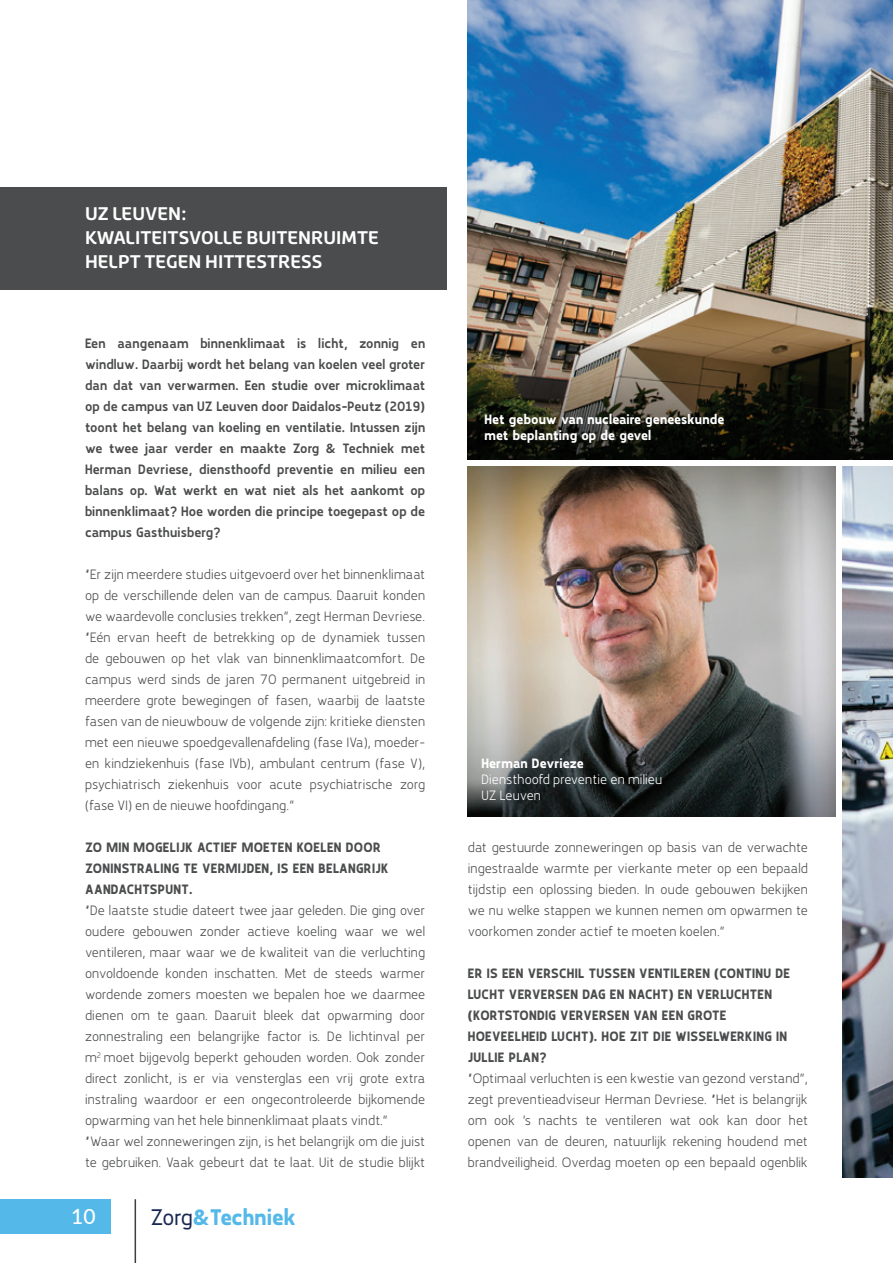
<style>
.page{position:relative;width:893px;height:1263px;background:#fff}
.page>*{position:absolute;margin:0;border:0;box-sizing:border-box;transform-origin:0 0}
.t1{font:700 22.5px "Karlsen";color:#54b8e8}
.t2{font:500 21px "Lato";color:#fff}
.Titel_2{font:700 18px/24px "Roihu";color:#fff}
.body{font:300 13.5px/21px "Karlsen";letter-spacing:.01em;color:#4b4c4d;text-align:justify}
.body-2{font:600 13.5px/21px "Karlsen";letter-spacing:.01em;color:#4b4c4d;text-align:justify}
.body-3{font:700 13.5px/21px "Karlsen";letter-spacing:.02em;color:#4b4c4d}
.body-4{font:700 13.5px/16.2px "Karlsen";letter-spacing:.01em;color:#fff}
.body-5{font:300 13.5px/16.2px "Karlsen";letter-spacing:.01em;color:#fff}
.s1{font-weight:400;color:#192853}
.s2{font-weight:700}
</style>
<div class="page">
<div style="left:0;top:1199px;width:111px;height:34px;background:#54b8e8"></div>
<hr style="left:135px;top:1199px;width:1px;height:64px;background:#3e3e3f">
<img style="left:468px;top:0;width:425px;height:330px">
<img style="left:468px;top:330px;width:425px;height:130px">
<div style="left:0;top:187px;width:446px;height:102px;background:#4b4c4d"></div>
<img style="left:468px;top:467px;width:367px;height:349px">
<img style="left:842px;top:467px;width:51px;height:711px">
<p class="Titel_2" style="left:85px;top:201px;width:295px">UZ LEUVEN:<br>KWALITEITSVOLLE BUITENRUIMTE<br>HELPT TEGEN HITTESTRESS</p>
<p class="body-2" style="left:85px;top:333px;width:342px">Een aangenaam binnenklimaat is licht, zonnig en windluw. Daarbij wordt het belang van koelen veel groter dan dat van verwarmen. Een studie over microklimaat op de campus van UZ Leuven door Daidalos-Peutz (2019) toont het belang van koeling en ventilatie. Intussen zijn we twee jaar verder en maakte Zorg &amp; Techniek met Herman Devriese, diensthoofd preventie en milieu een balans op. Wat werkt en wat niet als het aankomt op binnenklimaat? Hoe worden die principe toegepast op de campus Gasthuisberg?</p>
<p class="body" style="left:85px;top:564px;width:342px">“Er zijn meerdere studies uitgevoerd over het binnenklimaat op de verschillende delen van de campus. Daaruit konden we waardevolle conclusies trekken”, zegt Herman Devriese. “Eén ervan heeft de betrekking op de dynamiek tussen de gebouwen op het vlak van binnenklimaatcomfort. De campus werd sinds de jaren 70 permanent uitgebreid in meerdere grote bewegingen of fasen, waarbij de laatste fasen van de nieuwbouw de volgende zijn: kritieke diensten met een nieuwe spoedgevallenafdeling (fase IVa), moeder&shy;en kindziekenhuis (fase IVb), ambulant centrum (fase V), psychiatrisch ziekenhuis voor acute psychiatrische zorg (fase VI) en de nieuwe hoofdingang.”</p>
<p class="body-3" style="left:85px;top:837px;width:305px">ZO MIN MOGELIJK ACTIEF MOETEN KOELEN DOOR<br>ZONINSTRALING TE VERMIJDEN, IS EEN BELANGRIJK<br>AANDACHTSPUNT.</p>
<p class="body" style="left:85px;top:900px;width:342px">“De laatste studie dateert twee jaar geleden. Die ging over oudere gebouwen zonder actieve koeling waar we wel ventileren, maar waar we de kwaliteit van die verluchting onvoldoende konden inschatten. Met de steeds warmer wordende zomers moesten we bepalen hoe we daarmee dienen om te gaan. Daaruit bleek dat opwarming door zonnestraling een belangrijke factor is. De lichtinval per m<sup>2</sup> moet bijgevolg beperkt gehouden worden. Ook zonder direct zonlicht, is er via vensterglas een vrij grote extra instraling waardoor er een ongecontroleerde bijkomende opwarming van het hele binnenklimaat plaats vindt.”</p>
<p class="body" style="left:85px;top:1131px;width:342px">“Waar wel zonneweringen zijn, is het belangrijk om die juist te gebruiken. Vaak gebeurt dat te laat. Uit de studie blijkt</p>
<h2 class="t2" style="left:71px;top:1201px;width:26px">10</h2>
<h1 class="t1" style="left:150px;top:1202px;width:147px"><span class="s1">Zorg</span>&amp;Techniek</h1>
<p class="body-4" style="left:485px;top:411px;width:241px">Het gebouw van nucleaire geneeskunde met beplanting op de gevel</p>
<p class="body-5" style="left:481px;top:755px;width:182px"><span class="s2">Herman Devrieze<br></span>Diensthoofd preventie en milieu</p>
<p class="body-5" style="left:481px;top:787px;width:61px">UZ Leuven</p>
<p class="body" style="left:468px;top:837px;width:342px">dat gestuurde zonneweringen op basis van de verwachte ingestraalde warmte per vierkante meter op een bepaald tijdstip een oplossing bieden. In oude gebouwen bekijken we nu welke stappen we kunnen nemen om opwarmen te voorkomen zonder actief te moeten koelen.”</p>
<p class="body-3" style="left:468px;top:963px;width:324px">ER IS EEN VERSCHIL TUSSEN VENTILEREN (CONTINU DE LUCHT VERVERSEN DAG EN NACHT) EN VERLUCHTEN (KORTSTONDIG VERVERSEN VAN EEN GROTE HOEVEELHEID LUCHT). HOE ZIT DIE WISSELWERKING IN JULLIE PLAN?</p>
<p class="body" style="left:468px;top:1068px;width:342px">“Optimaal verluchten is een kwestie van gezond verstand”, zegt preventieadviseur Herman Devriese. “Het is belangrijk om ook ’s nachts te ventileren wat ook kan door het openen van de deuren, natuurlijk rekening houdend met brandveiligheid. Overdag moeten op een bepaald ogenblik</p>
</div>
